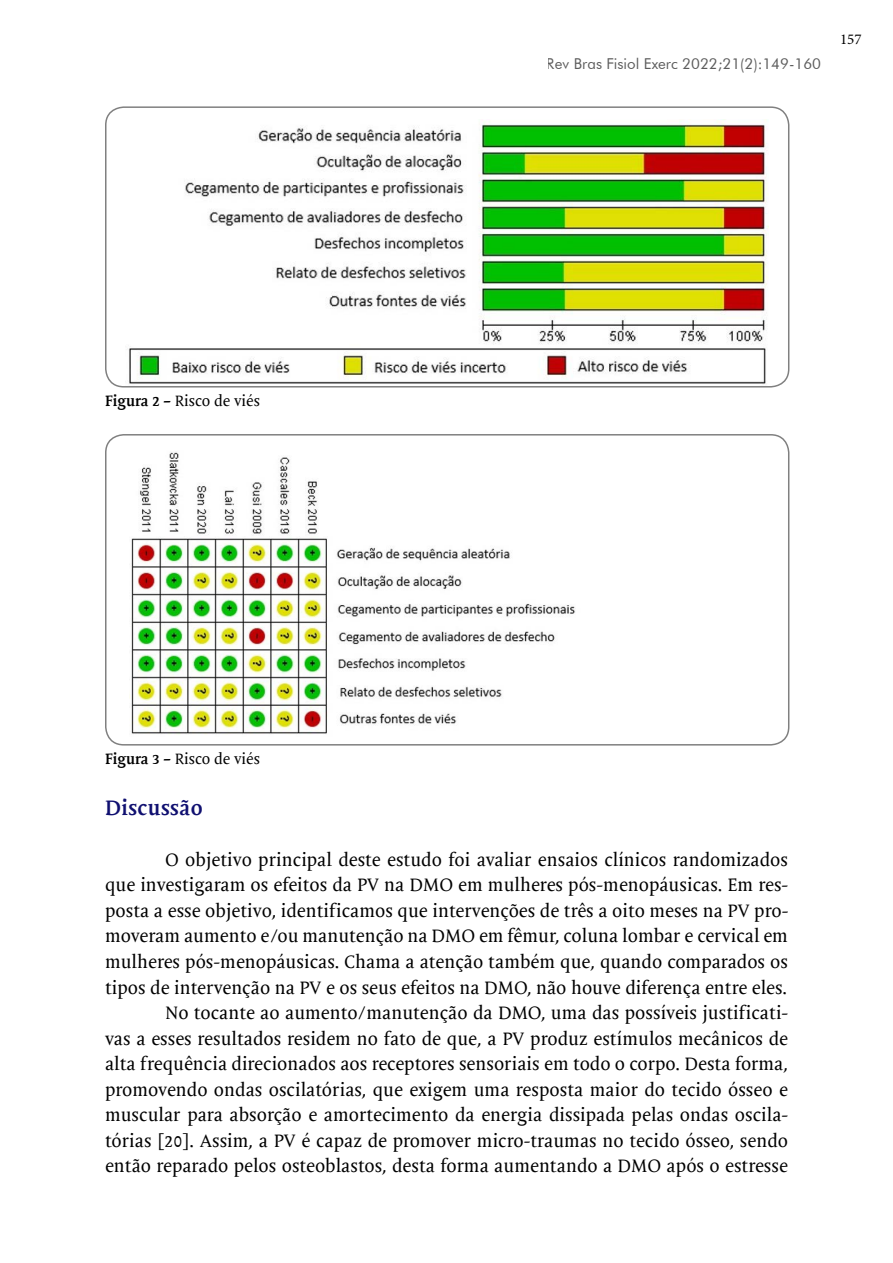
<style>
.page{position:relative;width:893px;height:1263px;background:#fff}
.page>*{position:absolute;margin:0;border:0;box-sizing:border-box;transform-origin:0 0}
.t1{font:700 21px "Mantika Book W01";letter-spacing:.02em;color:#101070}
.t2{font:18px/25.5px "Mantika Book W01";color:#000;text-align:right}
.t3{font:15px "Mantika Book W01";color:#000}
.t4{font:15px "Futura BT";color:#000}
.t5{font:15px "Minion Pro";color:#000}
.s1{font-weight:700}
</style>
<div class="page">
<img style="left:129px;top:119px;width:639px;height:265px">
<div style="left:105px;top:106px;width:684px;height:281px;border:2px solid #808080;border-radius:18px"></div>
<img style="left:129px;top:452px;width:446px;height:283px">
<div style="left:105px;top:434px;width:684px;height:311px;border:2px solid #808080;border-radius:18px"></div>
<p class="t3" style="left:105px;top:392px;width:156px"><span class="s1">Figura 2 –</span> Risco de viés</p>
<p class="t4" style="left:547px;top:55px;width:276px">Rev Bras Fisiol Exerc 2022;21(2):149-160</p>
<p class="t5" style="left:840px;top:29px;width:23px">157</p>
<p class="t3" style="left:105px;top:750px;width:156px"><span class="s1">Figura 3 –</span> Risco de viés</p>
<p class="t1" style="left:105px;top:795px;width:99px">Discussão</p>
<p class="t2" style="left:105px;top:847px;width:685px">O objetivo principal deste estudo foi avaliar ensaios clínicos randomizados<br>que investigaram os efeitos da PV na DMO em mulheres pós-menopáusicas. Em res&shy;posta a esse objetivo, identificamos que intervenções de três a oito meses na PV pro&shy;moveram aumento e/ou manutenção na DMO em fêmur, coluna lombar e cervical em mulheres pós-menopáusicas. Chama a atenção também que, quando comparados os tipos de intervenção na PV e os seus efeitos na DMO, não houve diferença entre eles.<br>No tocante ao aumento/manutenção da DMO, uma das possíveis justificati-<br>vas a esses resultados residem no fato de que, a PV produz estímulos mecânicos de alta frequência direcionados aos receptores sensoriais em todo o corpo. Desta forma, promovendo ondas oscilatórias, que exigem uma resposta maior do tecido ósseo e muscular para absorção e amortecimento da energia dissipada pelas ondas oscila&shy;tórias [20]. Assim, a PV é capaz de promover micro-traumas no tecido ósseo, sendo então reparado pelos osteoblastos, desta forma aumentando a DMO após o estresse</p>
</div>
